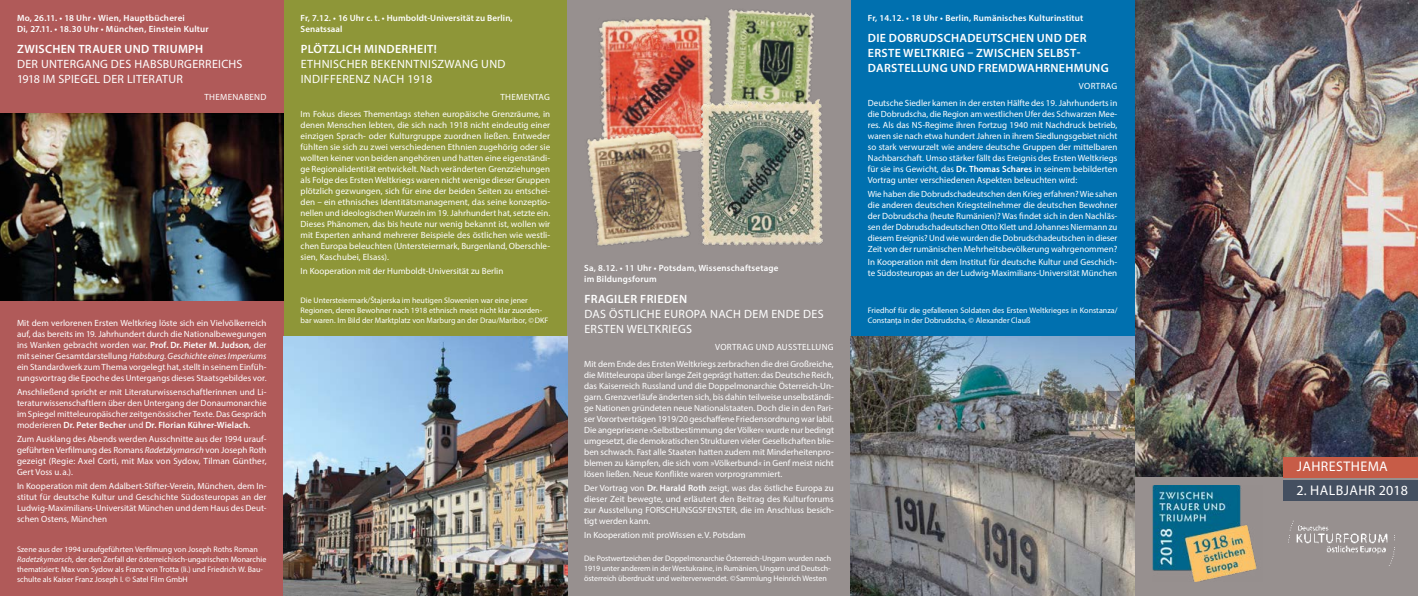
<style>
.page{position:relative;width:1418px;height:596px;background:#fff}
.page>*{position:absolute;margin:0;border:0;box-sizing:border-box;transform-origin:0 0}
.t1{font:14px "Myriad Pro";letter-spacing:.03em;color:#fff}
.t2{font:12px/15px "Myriad Pro";letter-spacing:.03em;color:#fff}
.t3{font:600 12px/15px "Myriad Pro";letter-spacing:.025em;color:#fff}
.t4{font:9px/11px "Myriad Pro";color:#fff;text-align:justify}
.t5{font:600 9px/11.5px "Myriad Pro";letter-spacing:.02em;color:#fff}
.t6{font:9px "Myriad Pro";letter-spacing:.035em;color:#fff}
.t7{font:8px/10px "Myriad Pro";color:#fff}
.s1{font-weight:600}
.s2{font-style:italic}
</style>
<div class="page">
<div style="left:567px;top:0;width:283px;height:595px;background:#97908f"></div>
<div style="left:283px;top:0;width:284px;height:595px;background:#8e9638"></div>
<div style="left:0;top:0;width:283px;height:595px;background:#b05a59"></div>
<img style="left:1134px;top:0;width:283px;height:477px">
<div style="left:1132px;top:477px;width:285px;height:118px;background:#97908f"></div>
<img style="left:1288px;top:520px;width:107px;height:46px">
<div style="left:1283px;top:479px;width:134px;height:21px;background:#444f60"></div>
<div style="left:1283px;top:456px;width:134px;height:21px;background:#c75c47"></div>
<div style="left:850px;top:0;width:284px;height:595px;background:#0070af"></div>
<img style="left:1152px;top:485px;width:105px;height:96px">
<img style="left:283px;top:336px;width:284px;height:259px">
<img style="left:850px;top:336px;width:284px;height:259px">
<img style="left:599px;top:16px;width:114px;height:136px">
<img style="left:586px;top:128px;width:105px;height:118px">
<img style="left:723px;top:9px;width:92px;height:90px">
<img style="left:698px;top:99px;width:125px;height:147px">
<img style="left:0;top:113px;width:283px;height:187px">
<p class="t5" style="left:17px;top:12px;width:193px">Mo, 26.11. • 18 Uhr • Wien, Hauptbücherei<br>Di, 27.11. • 18.30 Uhr • München, Einstein Kultur</p>
<h2 class="t3" style="left:17px;top:41px;width:188px">ZWISCHEN TRAUER UND TRIUMPH</h2>
<h2 class="t2" style="left:17px;top:56px;width:227px">DER UNTERGANG DES HABSBURGERREICHS<br>1918 IM SPIEGEL DER LITERATUR</h2>
<p class="t6" style="left:204px;top:91px;width:64px">THEMENABEND</p>
<p class="t5" style="left:300px;top:12px;width:214px">Fr, 7.12. • 16 Uhr c. t. • Humboldt-Universität zu Berlin,<br>Senatssaal</p>
<h2 class="t3" style="left:301px;top:41px;width:138px">PLÖTZLICH MINDERHEIT!</h2>
<h2 class="t2" style="left:301px;top:56px;width:206px">ETHNISCHER BEKENNTNISZWANG UND<br>INDIFFERENZ NACH 1918</h2>
<p class="t4" style="left:300px;top:89px;width:251px;line-height:16.7px;text-align:right">THEMENTAG<br>Im Fokus dieses Thementags stehen europäische Grenzräume, in</p>
<p class="t4" style="left:300px;top:119px;width:251px">denen Menschen lebten, die sich nach 1918 nicht eindeutig einer einzigen Sprach- oder Kulturgruppe zuordnen ließen. Entweder fühlten sie sich zu zwei verschiedenen Ethnien zugehörig oder sie wollten keiner von beiden angehören und hatten eine eigenständi&shy;ge Regionalidentität entwickelt. Nach veränderten Grenzziehungen als Folge des Ersten Weltkriegs waren nicht wenige dieser Gruppen plötzlich gezwungen, sich für eine der beiden Seiten zu entschei&shy;den – ein ethnisches Identitätsmanagement, das seine konzeptio&shy;nellen und ideologischen Wurzeln im 19. Jahrhundert hat, setzte ein.<br>Dieses Phänomen, das bis heute nur wenig bekannt ist, wollen wir mit Experten anhand mehrerer Beispiele des östlichen wie westli&shy;chen Europa beleuchten (Untersteiermark, Burgenland, Oberschle&shy;sien, Kaschubei, Elsass).</p>
<p class="t4" style="left:300px;top:265px;width:204px">In Kooperation mit der Humboldt-Universität zu Berlin</p>
<p class="t7" style="left:300px;top:294px;width:249px">Die Untersteiermark/Štajerska im heutigen Slowenien war eine jener<br>Regionen, deren Bewohner nach 1918 ethnisch meist nicht klar zuorden&shy;bar waren. Im Bild der Marktplatz von Marburg an der Drau/Maribor, ©DKF</p>
<p class="t5" style="left:867px;top:12px;width:217px">Fr, 14.12. • 18 Uhr • Berlin, Rumänisches Kulturinstitut</p>
<h2 class="t3" style="left:868px;top:30px;width:242px">DIE DOBRUDSCHADEUTSCHEN UND DER<br>ERSTE WELTKRIEG – ZWISCHEN SELBST-<br>DARSTELLUNG UND FREMDWAHRNEHMUNG</h2>
<p class="t4" style="left:867px;top:77px;width:251px;line-height:16.7px;text-align:right">VORTRAG<br>Deutsche Siedler kamen in der ersten Hälfte des 19. Jahrhunderts in</p>
<p class="t4" style="left:867px;top:108px;width:251px">die Dobrudscha, die Region am westlichen Ufer des Schwarzen Mee&shy;res. Als das NS-Regime ihren Fortzug 1940 mit Nachdruck betrieb, waren sie nach etwa hundert Jahren in ihrem Siedlungsgebiet nicht so stark verwurzelt wie andere deutsche Gruppen der mittelbaren Nachbarschaft. Umso stärker fällt das Ereignis des Ersten Weltkriegs für sie ins Gewicht, das <span class="s1">Dr. Thomas Schares</span> in seinem bebilderten Vortrag unter verschiedenen Aspekten beleuchten wird:</p>
<p class="t4" style="left:867px;top:188px;width:251px">Wie haben die Dobrudschadeutschen den Krieg erfahren? Wie sahen die anderen deutschen Kriegsteilnehmer die deutschen Bewohner der Dobrudscha (heute Rumänien)? Was findet sich in den Nachläs&shy;sen der Dobrudschadeutschen Otto Klett und Johannes Niermann zu diesem Ereignis? Und wie wurden die Dobrudschadeutschen in dieser Zeit von der rumänischen Mehrheitsbevölkerung wahrgenommen?</p>
<p class="t4" style="left:867px;top:256px;width:251px">In Kooperation mit dem Institut für deutsche Kultur und Geschich&shy;te Südosteuropas an der Ludwig-Maximilians-Universität München</p>
<p class="t7" style="left:867px;top:305px;width:251px">Friedhof für die gefallenen Soldaten des Ersten Weltkrieges in Konstanza/<br>Constanţa in der Dobrudscha, © Alexander Clauß</p>
<p class="t5" style="left:584px;top:262px;width:196px;line-height:11px">Sa, 8.12. • 11 Uhr • Potsdam, Wissenschaftsetage im Bildungsforum</p>
<h2 class="t3" style="left:584px;top:291px;width:104px">FRAGILER FRIEDEN</h2>
<h2 class="t2" style="left:584px;top:306px;width:241px">DAS ÖSTLICHE EUROPA NACH DEM ENDE DES<br>ERSTEN WELTKRIEGS</h2>
<p class="t4" style="left:584px;top:338px;width:251px;line-height:16.7px;text-align:right">VORTRAG UND AUSSTELLUNG<br>Mit dem Ende des Ersten Weltkriegs zerbrachen die drei Großreiche,</p>
<p class="t4" style="left:584px;top:369px;width:251px">die Mitteleuropa über lange Zeit geprägt hatten: das Deutsche Reich, das Kaiserreich Russland und die Doppelmonarchie Österreich-Un&shy;garn. Grenzverläufe änderten sich, bis dahin teilweise unselbständi&shy;ge Nationen gründeten neue Nationalstaaten. Doch die in den Pari&shy;ser Vorortverträgen 1919/20 geschaffene Friedensordnung war labil.<br>Die angepriesene »Selbstbestimmung der Völker« wurde nur bedingt umgesetzt, die demokratischen Strukturen vieler Gesellschaften blie&shy;ben schwach. Fast alle Staaten hatten zudem mit Minderheitenpro&shy;blemen zu kämpfen, die sich vom »Völkerbund« in Genf meist nicht lösen ließen. Neue Konflikte waren vorprogrammiert.</p>
<p class="t4" style="left:584px;top:481px;width:251px">Der Vortrag von <span class="s1">Dr. Harald Roth</span> zeigt, was das östliche Europa zu dieser Zeit bewegte, und erläutert den Beitrag des Kulturforums zur Ausstellung FORSCHUNSGSFENSTER, die im Anschluss besich&shy;tigt werden kann.</p>
<p class="t4" style="left:584px;top:528px;width:163px">In Kooperation mit proWissen e.V. Potsdam</p>
<p class="t7" style="left:584px;top:553px;width:248px;text-align:justify">Die Postwertzeichen der Doppelmonarchie Österreich-Ungarn wurden nach 1919 unter anderem in der Westukraine, in Rumänien, Ungarn und Deutsch&shy;österreich überdruckt und weiterverwendet. ©Sammlung Heinrich Westen</p>
<p class="t4" style="left:17px;top:317px;width:251px">Mit dem verlorenen Ersten Weltkrieg löste sich ein Vielvölkerreich auf, das bereits im 19. Jahrhundert durch die Nationalbewegungen ins Wanken gebracht worden war. <span class="s1">Prof. Dr. Pieter M. Judson,</span> der mit seiner Gesamtdarstellung <span class="s2">Habsburg. Geschichte eines Imperiums </span>ein Standardwerk zum Thema vorgelegt hat, stellt in seinem Einfüh&shy;rungsvortrag die Epoche des Untergangs dieses Staatsgebildes vor.</p>
<p class="t4" style="left:17px;top:386px;width:251px">Anschließend spricht er mit Literaturwissenschaftlerinnen und Li&shy;teraturwissenschaftlern über den Untergang der Donaumonarchie im Spiegel mitteleuropäischer zeitgenössischer Texte. Das Gespräch moderieren <span class="s1">Dr. Peter Becher</span> und <span class="s1">Dr. Florian Kührer-Wielach.</span></p>
<p class="t4" style="left:17px;top:432px;width:251px">Zum Ausklang des Abends werden Ausschnitte aus der 1994 urauf&shy;geführten Verfilmung des Romans <span class="s2">Radetzkymarsch</span> von Joseph Roth gezeigt (Regie: Axel Corti, mit Max von Sydow, Tilman Günther, Gert Voss u. a.).</p>
<p class="t4" style="left:17px;top:479px;width:251px">In Kooperation mit dem Adalbert-Stifter-Verein, München, dem In&shy;stitut für deutsche Kultur und Geschichte Südosteuropas an der Ludwig-Maximilians-Universität München und dem Haus des Deut&shy;schen Ostens, München</p>
<h1 class="t1" style="left:1296px;top:481px;width:113px">2. HALBJAHR 2018</h1>
<h1 class="t1" style="left:1296px;top:457px;width:93px">JAHRESTHEMA</h1>
<p class="t7" style="left:17px;top:543px;width:251px">Szene aus der 1994 uraufgeführten Verfilmung von Joseph Roths Roman <span class="s2">Radetzkymarsch,</span> der den Zerfall der österreichisch-ungarischen Monarchie thematisiert: Max von Sydow als Franz von Trotta (li.) und Friedrich W. Bau&shy;schulte als Kaiser Franz Joseph I. © Satel Film GmbH</p>
</div>
